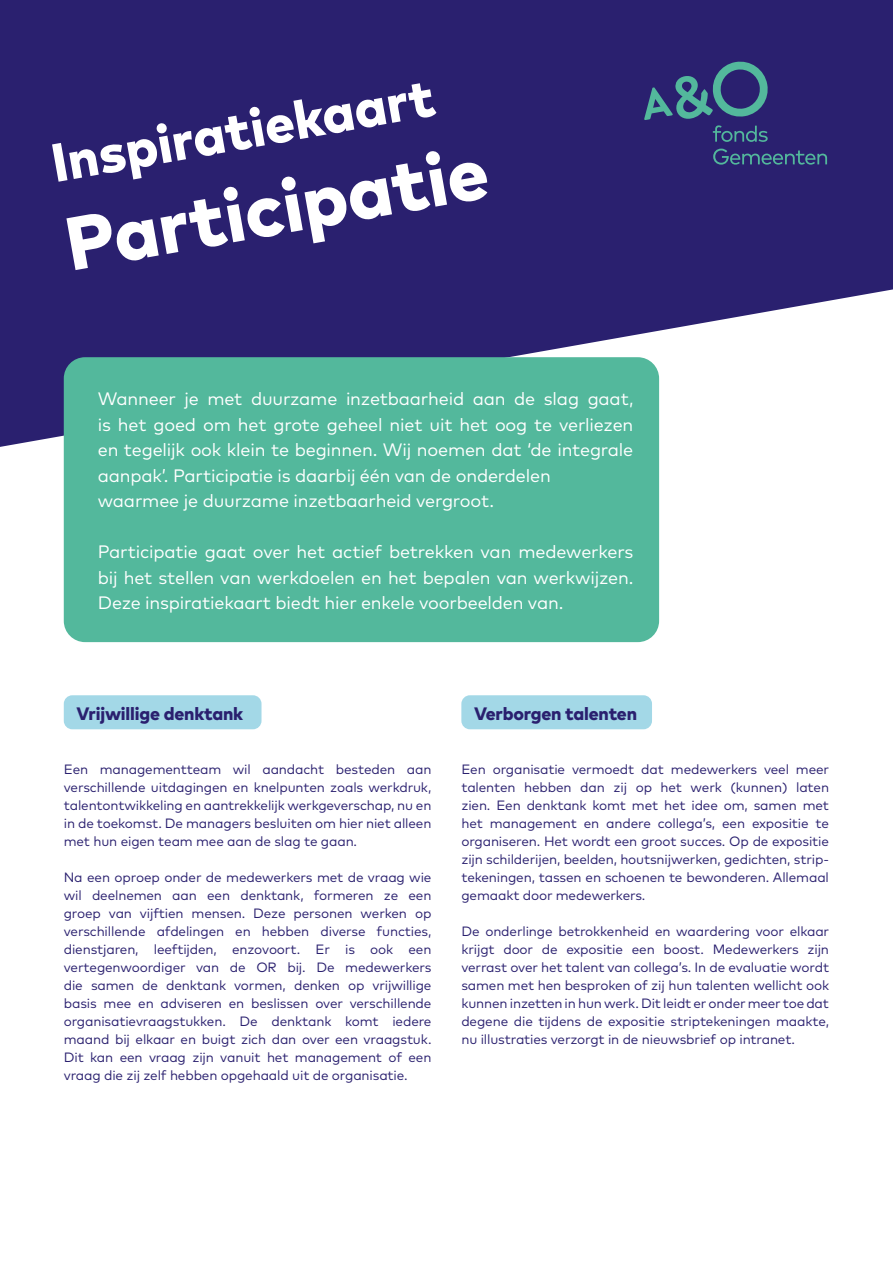
<style>
.page{position:relative;width:893px;height:1263px;background:#fff}
.page>*{position:absolute;margin:0;border:0;box-sizing:border-box;transform-origin:0 0}
.t1{font:800 75px "Mark Pro";color:#fff}
.t2{font:800 54px "Mark Pro";color:#fff}
.t3{font:18px/25.5px "Mark Pro";letter-spacing:-.01em;color:#fff;text-align:justify}
.Kopje{font:800 18px "Mark Pro";letter-spacing:-.01em;color:#2a206f}
.A_O_broodtekst{font:13.5px/18px "Mark Pro";letter-spacing:-.01em;color:#2a206f;text-align:justify}
</style>
<div class="page">
<svg style="left:0;top:0;width:893px;height:466px;background:#433a80"></svg>
<div style="left:64px;top:357px;width:595px;height:285px;background:#53b89c;border-radius:21px"></div>
<div style="left:64px;top:695px;width:197px;height:34px;background:#a3d8e7;border-radius:9px"></div>
<div style="left:461px;top:695px;width:191px;height:34px;background:#a3d8e7;border-radius:9px"></div>
<svg style="left:644px;top:59px;width:126px;height:83px;background:#34457a"></svg>
<svg style="left:713px;top:149px;width:114px;height:16px;background:#354a7b"></svg>
<p class="t2" style="left:45px;top:123px;width:389px;rotate:-10deg">Inspiratiekaart</p>
<p class="t1" style="left:56px;top:188px;width:429px;rotate:-10deg">Participatie</p>
<p class="t3" style="left:98px;top:385px;width:537px">Wanneer je met duurzame inzetbaarheid aan de slag gaat, is het goed om het grote geheel niet uit het oog te verliezen en tegelijk ook klein te beginnen. Wij noemen dat ‘de integrale aanpak’. Participatie is daarbij één van de onderdelen</p>
<p class="t3" style="left:98px;top:487px;width:398px">waarmee je duurzame inzetbaarheid vergroot.</p>
<p class="t3" style="left:98px;top:538px;width:537px">Participatie gaat over het actief betrekken van medewerkers bij het stellen van werkdoelen en het bepalen van werkwijzen.<br>Deze inspiratiekaart biedt hier enkele voorbeelden van.</p>
<p class="Kopje" style="left:77px;top:700px;width:168px">Vrijwillige denktank</p>
<p class="A_O_broodtekst" style="left:64px;top:759px;width:369px">Een managementteam wil aandacht besteden aan verschillende uitdagingen en knelpunten zoals werkdruk, talentontwikkeling en aantrekkelijk werkgeverschap, nu en in de toekomst. De managers besluiten om hier niet alleen met hun eigen team mee aan de slag te gaan.</p>
<p class="A_O_broodtekst" style="left:64px;top:867px;width:369px">Na een oproep onder de medewerkers met de vraag wie wil deelnemen aan een denktank, formeren ze een groep van vijftien mensen. Deze personen werken op verschillende afdelingen en hebben diverse functies, dienstjaren, leeftijden, enzovoort. Er is ook een vertegenwoordiger van de OR bij. De medewerkers die samen de denktank vormen, denken op vrijwillige basis mee en adviseren en beslissen over verschillende organisatievraagstukken. De denktank komt iedere maand bij elkaar en buigt zich dan over een vraagstuk.<br>Dit kan een vraag zijn vanuit het management of een vraag die zij zelf hebben opgehaald uit de organisatie.</p>
<p class="Kopje" style="left:474px;top:700px;width:164px">Verborgen talenten</p>
<p class="A_O_broodtekst" style="left:461px;top:759px;width:369px">Een organisatie vermoedt dat medewerkers veel meer talenten hebben dan zij op het werk (kunnen) laten zien. Een denktank komt met het idee om, samen met het management en andere collega’s, een expositie te organiseren. Het wordt een groot succes. Op de expositie zijn schilderijen, beelden, houtsnijwerken, gedichten, strip&shy;tekeningen, tassen en schoenen te bewonderen. Allemaal gemaakt door medewerkers.</p>
<p class="A_O_broodtekst" style="left:461px;top:921px;width:369px">De onderlinge betrokkenheid en waardering voor elkaar krijgt door de expositie een boost. Medewerkers zijn verrast over het talent van collega’s. In de evaluatie wordt samen met hen besproken of zij hun talenten wellicht ook kunnen inzetten in hun werk. Dit leidt er onder meer toe dat degene die tijdens de expositie striptekeningen maakte, nu illustraties verzorgt in de nieuwsbrief op intranet.</p>
</div>
